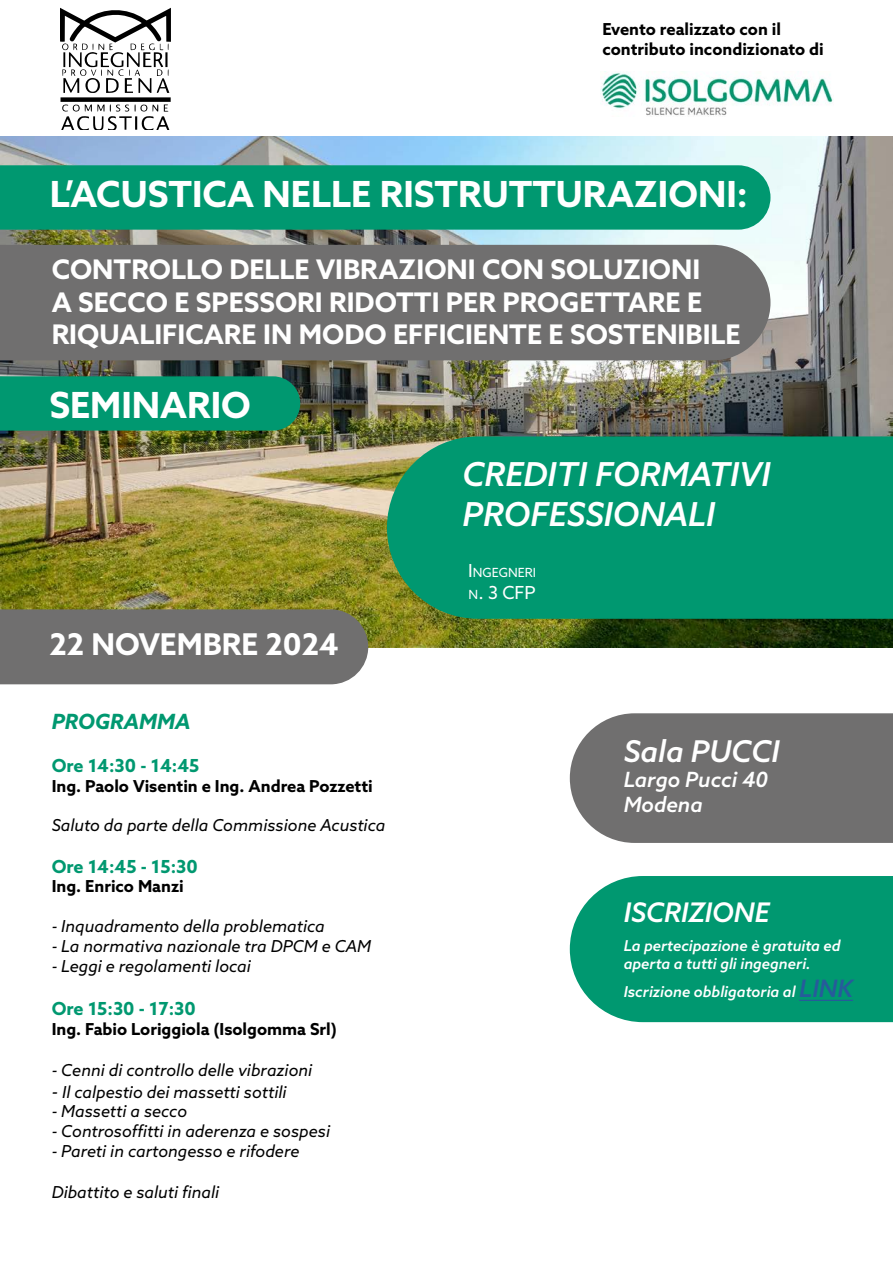
<style>
.page{position:relative;width:893px;height:1263px;background:#fff}
.page>*{position:absolute;margin:0;border:0;box-sizing:border-box;transform-origin:0 0}
.t1{font:700 36px "Azo Sans";color:#fff}
.t2{font:italic 500 33px/39.6px "Azo Sans";color:#fff}
.t3{font:700 30px "Azo Sans";color:#fff}
.t4{font:italic 500 30px "Azo Sans";color:#fff}
.t5{font:700 27px/32.4px "Azo Sans";color:#fff}
.t6{font:italic 500 27px "Azo Sans";color:#fff}
.t7{font:italic 500 21px/25.2px "Azo Sans";color:#fff}
.t8{font:italic 700 21px "Azo Sans";color:#009870}
.t9{font:700 18px "Azo Sans";color:#009870}
.t10{font:18px "Azo Sans";color:#fff}
.t11{font:italic 16.5px "Azo Sans";color:#000}
.t12{font:700 16.5px/19.8px "Azo Sans";color:#000}
.t13{font:italic 500 15px/18px "Azo Sans";color:#fff}
.t14{font:12.6px "Azo Sans";color:#fff}
.s1{font-size:18px}
.s2{font-size:12.6px}
.s3{font-size:24px;color:#275b9b}
</style>
<div class="page">
<img style="left:0;top:136px;width:893px;height:511px">
<div style="left:0;top:165px;width:770px;height:65px;background:#009870"></div>
<div style="left:0;top:376px;width:300px;height:55px;background:#009870"></div>
<div style="left:0;top:245px;width:770px;height:115px;background:#706f6f"></div>
<div style="left:0;top:609px;width:368px;height:75px;background:#706f6f"></div>
<div style="left:570px;top:713px;width:323px;height:130px;background:#706f6f"></div>
<div style="left:570px;top:876px;width:323px;height:146px;background:#009870"></div>
<svg style="left:387px;top:436px;width:506px;height:183px;background:#0a976d"></svg>
<img style="left:600px;top:71px;width:234px;height:46px">
<hr style="left:799px;top:1000px;width:54px;height:1px;background:#275b9b">
<svg style="left:60px;top:7px;width:111px;height:123px"></svg>
<p class="t12" style="left:602px;top:19px;width:223px">Evento realizzato con il contributo incondizionato di</p>
<h1 class="t1" style="left:50px;top:170px;width:700px">L’ACUSTICA NELLE RISTRUTTURAZIONI:</h1>
<h3 class="t5" style="left:52px;top:253px;width:690px">CONTROLLO DELLE VIBRAZIONI CON SOLUZIONI<br>A SECCO E SPESSORI RIDOTTI PER PROGETTARE E<br>RIQUALIFICARE IN MODO EFFICIENTE E SOSTENIBILE</h3>
<h1 class="t1" style="left:49px;top:381px;width:203px">SEMINARIO</h1>
<h3 class="t3" style="left:49px;top:624px;width:291px">22 NOVEMBRE 2024</h3>
<p class="t8" style="left:52px;top:707px;width:140px">PROGRAMMA</p>
<p class="t9" style="left:52px;top:753px;width:149px">Ore 14:30 - 14:45</p>
<p class="t12" style="left:52px;top:775px;width:323px">Ing. Paolo Visentin e Ing. Andrea Pozzetti</p>
<p class="t11" style="left:52px;top:814px;width:335px">Saluto da parte della Commissione Acustica</p>
<p class="t9" style="left:52px;top:854px;width:148px">Ore 14:45 - 15:30</p>
<p class="t12" style="left:52px;top:876px;width:134px">Ing. Enrico Manzi</p>
<p class="t11" style="left:52px;top:915px;width:275px">- Inquadramento della problematica</p>
<p class="t11" style="left:52px;top:935px;width:321px">- La normativa nazionale tra DPCM e CAM</p>
<p class="t11" style="left:52px;top:955px;width:201px">- Leggi e regolamenti locai</p>
<p class="t9" style="left:52px;top:996px;width:146px">Ore 15:30 - 17:30</p>
<p class="t12" style="left:52px;top:1018px;width:287px">Ing. Fabio Loriggiola (Isolgomma Srl)</p>
<p class="t11" style="left:52px;top:1059px;width:262px">- Cenni di controllo delle vibrazioni</p>
<p class="t11" style="left:52px;top:1081px;width:236px"><span class="s1">-</span> Il calpestio dei massetti sottili</p>
<p class="t11" style="left:52px;top:1101px;width:137px">- Massetti a secco</p>
<p class="t11" style="left:52px;top:1120px;width:280px">- Controsoffitti in aderenza e sospesi</p>
<p class="t11" style="left:52px;top:1140px;width:249px">- Pareti in cartongesso e rifodere</p>
<p class="t11" style="left:52px;top:1182px;width:169px">Dibattito e saluti finali</p>
<h2 class="t2" style="left:462px;top:454px;width:310px">CREDITI FORMATIVI<br>PROFESSIONALI</h2>
<p class="t14" style="left:468px;top:565px;width:67px"><span class="s1">I</span>NGEGNERI</p>
<p class="t10" style="left:469px;top:581px;width:69px"><span class="s2">N</span>. 3 CFP</p>
<h3 class="t4" style="left:624px;top:731px;width:157px">Sala PUCCI</h3>
<p class="t7" style="left:624px;top:766px;width:146px">Largo Pucci 40<br>Modena</p>
<h3 class="t6" style="left:624px;top:894px;width:148px">ISCRIZIONE</h3>
<p class="t13" style="left:624px;top:936px;width:219px">La pertecipazione è gratuita ed aperta a tutti gli ingegneri.</p>
<p class="t13" style="left:624px;top:983px;width:231px">Iscrizione obbligatoria al <span class="s3">LINK</span></p>
</div>
